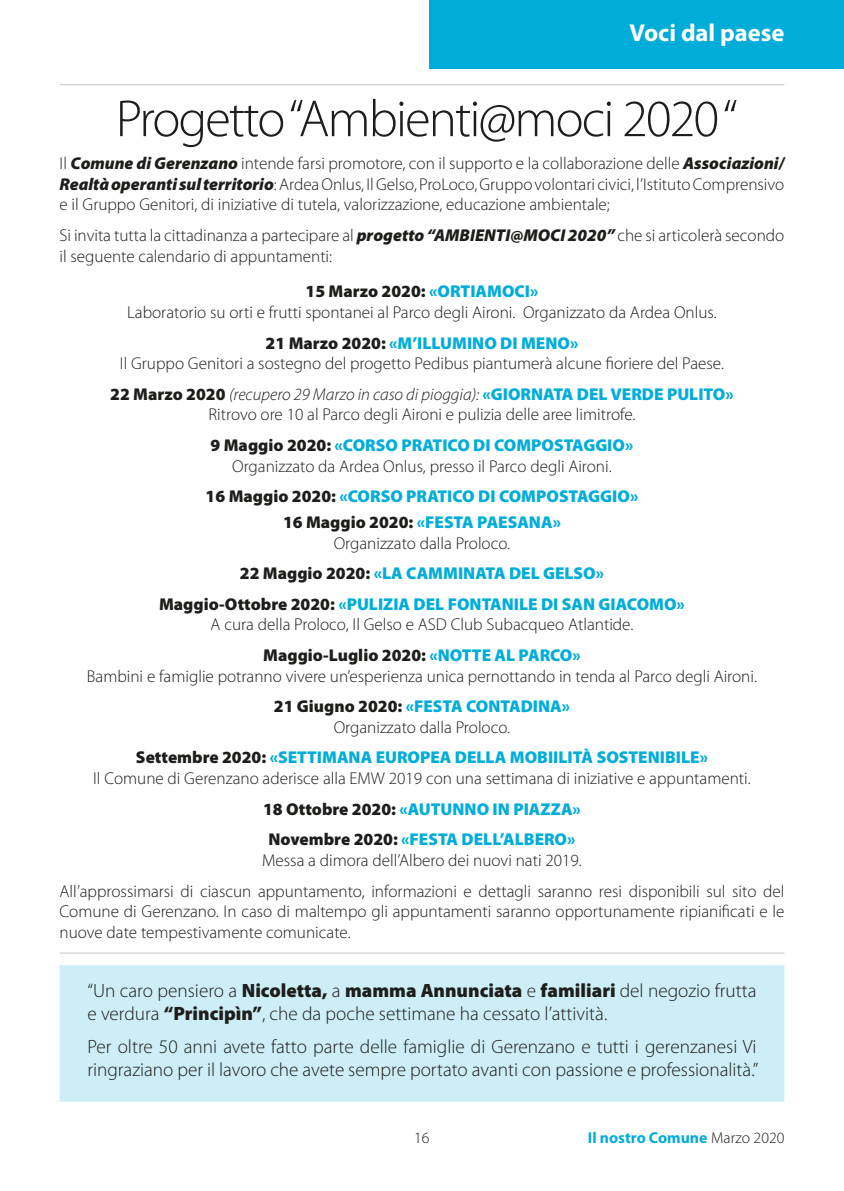
<style>
.page{position:relative;width:844px;height:1191px;background:#fff}
.page>*{position:absolute;margin:0;border:0;box-sizing:border-box;transform-origin:0 0}
.t1{font:300 52.5px "Myriad Pro";letter-spacing:-.035em;color:#1d1d1b}
.t2{font:700 24.5px "Myriad Pro";color:#fff}
.t3{font:300 19.25px/23.1px "Myriad Pro";color:#1d1d1b}
.t4{font:300 17.15px/20.7px "Myriad Pro";color:#1d1d1b;text-align:justify}
.t5{font:900 17.15px "Myriad Pro";color:#00add9}
.t6{font:italic 300 17.15px "Myriad Pro";color:#1d1d1b}
.t7{font:900 17.15px "Myriad Pro";color:#1d1d1b}
.t8{font:700 15.75px "Myriad Pro";color:#00add9}
.t9{font:300 15.75px "Myriad Pro";color:#1d1d1b}
.s1{font-weight:900;font-style:italic}
.s2{color:#00add9}
.s3{color:#1d1d1b}
.s4{font-weight:900;font-style:normal}
.s5{font-weight:900;font-style:normal;color:#00add9}
.s6{font-weight:900}
.s7{font-weight:300;color:#1d1d1b}
</style>
<div class="page">
<hr style="left:60px;top:84px;width:724px;height:1px;background:#c7c7c6">
<hr style="left:60px;top:952px;width:724px;height:1px;background:#c7c7c6">
<div style="left:430px;top:0;width:413px;height:68px;background:#00add9"></div>
<div style="left:60px;top:965px;width:724px;height:136px;background:#cdeef7"></div>
<p class="t2" style="left:629px;top:16px;width:156px">Voci dal paese</p>
<p class="t1" style="left:116px;top:87px;width:623px">Progetto “Ambienti@moci 2020 “</p>
<p class="t4" style="left:60px;top:153px;width:726px">Il <span class="s1">Comune di Gerenzano</span> intende farsi promotore, con il supporto e la collaborazione delle <span class="s1">Associazioni/ Realtà operanti sul territorio</span>: Ardea Onlus, Il Gelso, ProLoco, Gruppo volontari civici, l’Istituto Comprensivo e il Gruppo Genitori, di iniziative di tutela, valorizzazione, educazione ambientale;</p>
<p class="t4" style="left:60px;top:225px;width:726px">Si invita tutta la cittadinanza a partecipare al <span class="s1">progetto “AMBIENTI@MOCI 2020”</span> che si articolerà secondo il seguente calendario di appuntamenti:</p>
<p class="t7" style="left:305px;top:280px;width:234px">15 Marzo 2020: <span class="s2">«ORTIAMOCI»</span></p>
<p class="t4" style="left:127px;top:302px;width:591px">Laboratorio su orti e frutti spontanei al Parco degli Aironi. Organizzato da Ardea Onlus.</p>
<p class="t5" style="left:265px;top:331px;width:314px"><span class="s3">21 Marzo 2020:</span> «M’ILLUMINO DI MENO»</p>
<p class="t4" style="left:120px;top:353px;width:605px">Il Gruppo Genitori a sostegno del progetto Pedibus piantumerà alcune fioriere del Paese.</p>
<p class="t6" style="left:110px;top:384px;width:624px"><span class="s4">22 Marzo 2020</span> (recupero 29 Marzo in caso di pioggia): <span class="s5">«GIORNATA DEL VERDE PULITO»</span></p>
<p class="t4" style="left:208px;top:404px;width:428px">Ritrovo ore 10 al Parco degli Aironi e pulizia delle aree limitrofe.</p>
<p class="t5" style="left:210px;top:434px;width:424px"><span class="s3">9 Maggio 2020:</span> «CORSO PRATICO DI COMPOSTAGGIO»</p>
<p class="t4" style="left:232px;top:455px;width:381px">Organizzato da Ardea Onlus, presso il Parco degli Aironi.</p>
<p class="t5" style="left:205px;top:485px;width:434px"><span class="s3">16 Maggio 2020:</span> «CORSO PRATICO DI COMPOSTAGGIO»</p>
<p class="t5" style="left:283px;top:510px;width:279px"><span class="s3">16 Maggio 2020:</span> «FESTA PAESANA»</p>
<p class="t4" style="left:333px;top:532px;width:178px">Organizzato dalla Proloco.</p>
<p class="t5" style="left:240px;top:562px;width:365px"><span class="s3">22 Maggio 2020:</span> «LA CAMMINATA DEL GELSO»</p>
<p class="t5" style="left:159px;top:592px;width:527px"><span class="s3">Maggio-Ottobre 2020:</span> «PULIZIA DEL FONTANILE DI SAN GIACOMO»</p>
<p class="t4" style="left:210px;top:614px;width:424px">A cura della Proloco, Il Gelso e ASD Club Subacqueo Atlantide.</p>
<p class="t7" style="left:263px;top:643px;width:319px">Maggio-Luglio 2020: <span class="s2">«NOTTE AL PARCO»</span></p>
<p class="t4" style="left:87px;top:665px;width:671px">Bambini e famiglie potranno vivere un’esperienza unica pernottando in tenda al Parco degli Aironi.</p>
<p class="t5" style="left:274px;top:695px;width:298px"><span class="s3">21 Giugno 2020:</span> «FESTA CONTADINA»</p>
<p class="t4" style="left:333px;top:716px;width:178px">Organizzato dalla Proloco.</p>
<p class="t5" style="left:136px;top:746px;width:573px"><span class="s3">Settembre 2020:</span> «SETTIMANA EUROPEA DELLA MOBIILITÀ SOSTENIBILE»</p>
<p class="t4" style="left:93px;top:768px;width:659px">Il Comune di Gerenzano aderisce alla EMW 2019 con una settimana di iniziative e appuntamenti.</p>
<p class="t5" style="left:263px;top:797px;width:319px"><span class="s3">18 Ottobre 2020:</span> «AUTUNNO IN PIAZZA»</p>
<p class="t5" style="left:268px;top:828px;width:308px"><span class="s3">Novembre 2020:</span> «FESTA DELL’ALBERO»</p>
<p class="t4" style="left:262px;top:849px;width:321px">Messa a dimora dell’Albero dei nuovi nati 2019.</p>
<p class="t4" style="left:60px;top:880px;width:726px">All’approssimarsi di ciascun appuntamento, informazioni e dettagli saranno resi disponibili sul sito del Comune di Gerenzano. In caso di maltempo gli appuntamenti saranno opportunamente ripianificati e le nuove date tempestivamente comunicate.</p>
<p class="t3" style="left:87px;top:979px;width:670px">“Un caro pensiero a <span class="s6">Nicoletta,</span> a <span class="s6">mamma Annunciata</span> e <span class="s6">familiari</span> del negozio frutta e verdura <span class="s6">“Principìn”</span>, che da poche settimane ha cessato l’attività.</p>
<p class="t3" style="left:87px;top:1035px;width:672px">Per oltre 50 anni avete fatto parte delle famiglie di Gerenzano e tutti i gerenzanesi Vi ringraziano per il lavoro che avete sempre portato avanti con passione e professionalità.”</p>
<p class="t9" style="left:414px;top:1128px;width:17px">16</p>
<p class="t8" style="left:587px;top:1127px;width:198px">Il nostro Comune <span class="s7">Marzo 2020</span></p>
</div>
